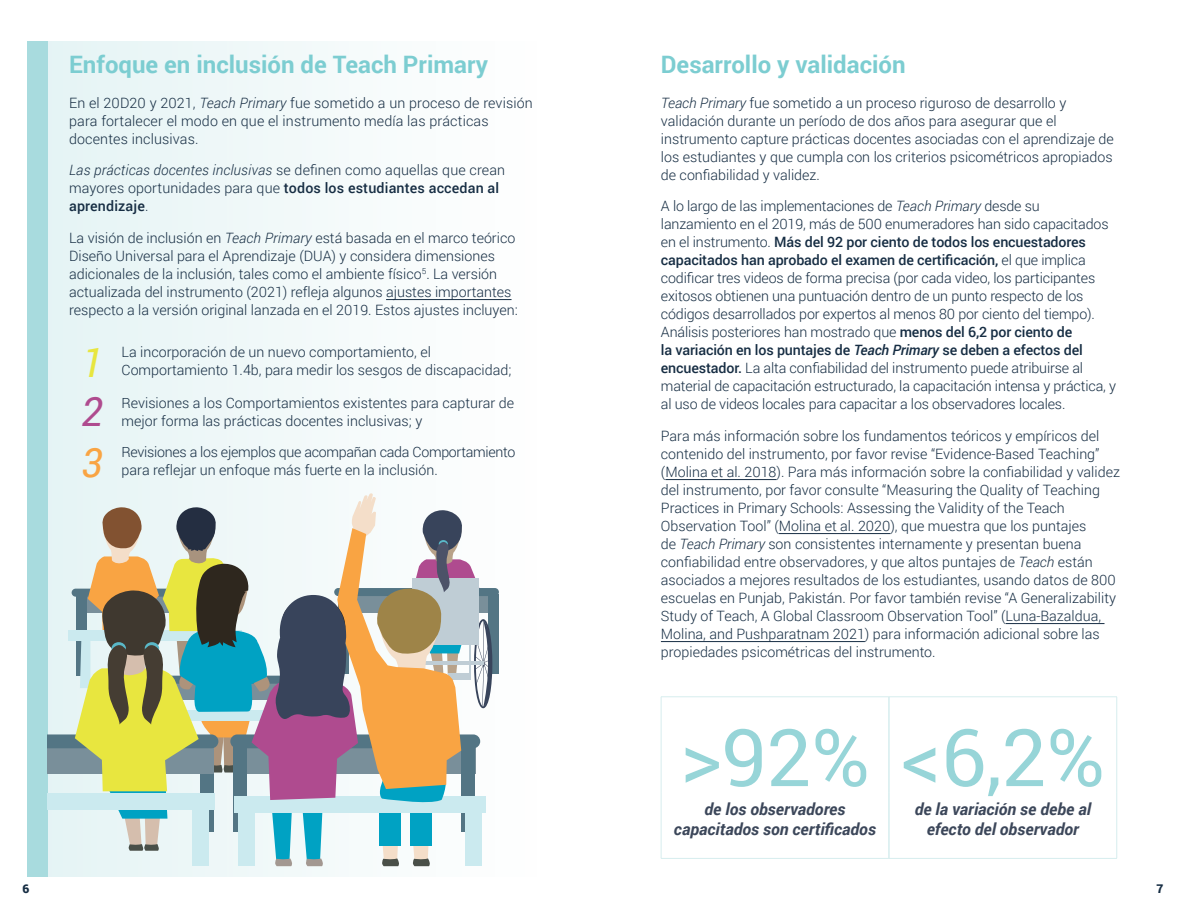
<style>
.page{position:relative;width:1188px;height:918px;background:#fff}
.page>*{position:absolute;margin:0;border:0;box-sizing:border-box;transform-origin:0 0}
.title_name{font:79.5px "Roboto";color:#97d5d8}
.title_name-2{font:italic 40.5px "Roboto";color:#e8e63f}
.title_name-3{font:italic 40.5px "Roboto";color:#af4b8f}
.title_name-4{font:italic 40.5px "Roboto";color:#f9a443}
.headers{font:700 24px "Roboto";color:#7ccdd1}
.title_name-5{font:italic 700 16.5px/19.5px "Roboto";color:#3c475a;text-align:center}
.faq{font:300 14.25px/18px "Roboto";color:#162d43}
.faq-2{font:300 14.25px/18px "Roboto";letter-spacing:-.02em;color:#162d43}
.t1{font:900 12px "Roboto";color:#162d43}
.s1{font-style:italic}
.s2{font-weight:500}
.s3{font-weight:500;font-style:italic}
</style>
<div class="page">
<div style="left:37px;top:41px;width:503px;height:836px;background:#f2f9fa"></div>
<div style="left:27px;top:41px;width:20px;height:836px;background:#a8dbde"></div>
<hr style="left:665px;top:479px;width:111px;height:1px;background:#162d43">
<hr style="left:779px;top:533px;width:111px;height:1px;background:#162d43">
<hr style="left:1006px;top:623px;width:99px;height:1px;background:#162d43">
<hr style="left:661px;top:641px;width:204px;height:1px;background:#162d43">
<hr style="left:386px;top:299px;width:126px;height:1px;background:#162d43">
<div style="left:334px;top:588px;width:165px;height:8px;background:#537584;border-radius:4px"></div>
<div style="left:488px;top:594px;width:10px;height:80px;background:#537584"></div>
<svg style="left:47px;top:493px;width:446px;height:373px"></svg>
<hr style="left:889px;top:697px;width:228px;height:1px;background:#d6edee">
<hr style="left:1117px;top:697px;width:1px;height:95px;background:#d6edee">
<hr style="left:661px;top:697px;width:228px;height:1px;background:#d6edee">
<hr style="left:661px;top:697px;width:1px;height:95px;background:#d6edee">
<hr style="left:1117px;top:792px;width:1px;height:66px;background:#d6edee">
<hr style="left:661px;top:792px;width:1px;height:66px;background:#d6edee">
<hr style="left:889px;top:858px;width:228px;height:1px;background:#d6edee">
<hr style="left:661px;top:858px;width:228px;height:1px;background:#d6edee">
<hr style="left:888px;top:697px;width:2px;height:95px;background:#d6edee">
<hr style="left:888px;top:792px;width:2px;height:66px;background:#d6edee">
<p class="headers" style="left:69px;top:47px;width:420px">Enfoque en inclusión de Teach Primary</p>
<p class="faq" style="left:69px;top:93px;width:465px">En el 20D20 y 2021, <span class="s1">Teach Primary</span> fue sometido a un proceso de revisión para fortalecer el modo en que el instrumento medía las prácticas docentes inclusivas.</p>
<p class="faq" style="left:69px;top:161px;width:438px"><span class="s1">Las prácticas docentes inclusivas</span> se definen como aquellas que crean mayores oportunidades para que <span class="s2">todos los estudiantes accedan al aprendizaje</span>.</p>
<p class="faq" style="left:69px;top:228px;width:450px">La visión de inclusión en <span class="s1">Teach Primary</span> está basada en el marco teórico Diseño Universal para el Aprendizaje (DUA) y considera dimensiones adicionales de la inclusión, tales como el ambiente físico<sup>5</sup>. La versión actualizada del instrumento (2021) refleja algunos ajustes importantes respecto a la versión original lanzada en el 2019. Estos ajustes incluyen:</p>
<p class="title_name-2" style="left:82px;top:334px;width:23px">1</p>
<p class="faq" style="left:122px;top:343px;width:391px">La incorporación de un nuevo comportamiento, el<br>Comportamiento 1.4b, para medir los sesgos de discapacidad;</p>
<p class="title_name-3" style="left:82px;top:383px;width:23px">2</p>
<p class="faq" style="left:122px;top:393px;width:394px">Revisiones a los Comportamientos existentes para capturar de mejor forma las prácticas docentes inclusivas; y</p>
<p class="title_name-4" style="left:82px;top:435px;width:23px">3</p>
<p class="faq-2" style="left:122px;top:442px;width:395px">Revisiones a los ejemplos que acompañan cada Comportamiento para reflejar un enfoque más fuerte en la inclusión.</p>
<p class="headers" style="left:661px;top:47px;width:246px">Desarrollo y validación</p>
<p class="faq" style="left:661px;top:93px;width:454px"><span class="s1">Teach Primary</span> fue sometido a un proceso riguroso de desarrollo y validación durante un período de dos años para asegurar que el instrumento capture prácticas docentes asociadas con el aprendizaje de los estudiantes y que cumpla con los criterios psicométricos apropiados de confiabilidad y validez.</p>
<p class="faq" style="left:661px;top:197px;width:457px">A lo largo de las implementaciones de <span class="s1">Teach Primary</span> desde su lanzamiento en el 2019, más de 500 enumeradores han sido capacitados en el instrumento. <span class="s2">Más del 92 por ciento de todos los encuestadores capacitados han aprobado el examen de certificación,</span> el que implica codificar tres videos de forma precisa (por cada video, los participantes exitosos obtienen una puntuación dentro de un punto respecto de los códigos desarrollados por expertos al menos 80 por ciento del tiempo).<br>Análisis posteriores han mostrado que <span class="s2">menos del 6,2 por ciento de<br>la variación en los puntajes de</span> <span class="s3">Teach Primary</span> <span class="s2">se deben a efectos del encuestador.</span> La alta confiabilidad del instrumento puede atribuirse al material de capacitación estructurado, la capacitación intensa y práctica, y al uso de videos locales para capacitar a los observadores locales.</p>
<p class="faq" style="left:661px;top:426px;width:461px">Para más información sobre los fundamentos teóricos y empíricos del contenido del instrumento, por favor revise “Evidence-Based Teaching” (Molina et al. 2018). Para más información sobre la confiabilidad y validez del instrumento, por favor consulte “Measuring the Quality of Teaching Practices in Primary Schools: Assessing the Validity of the Teach Observation Tool” (Molina et al. 2020), que muestra que los puntajes<br>de <span class="s1">Teach Primary</span> son consistentes internamente y presentan buena confiabilidad entre observadores, y que altos puntajes de <span class="s1">Teach</span> están asociados a mejores resultados de los estudiantes, usando datos de 800 escuelas en Punjab, Pakistán. Por favor también revise “A Generalizability Study of Teach, A Global Classroom Observation Tool” (Luna-Bazaldua, Molina, and Pushparatnam 2021) para información adicional sobre las propiedades psicométricas del instrumento.</p>
<p class="title_name" style="left:680px;top:702px;width:426px">&gt;92% &lt;6,2%</p>
<p class="title_name-5" style="left:915px;top:799px;width:178px">de la variación se debe al efecto del observador</p>
<p class="title_name-5" style="left:674px;top:799px;width:204px">de los observadores capacitados son certificados</p>
<p class="t1" style="left:22px;top:880px;width:8px">6</p>
<p class="t1" style="left:1157px;top:880px;width:8px">7</p>
</div>
